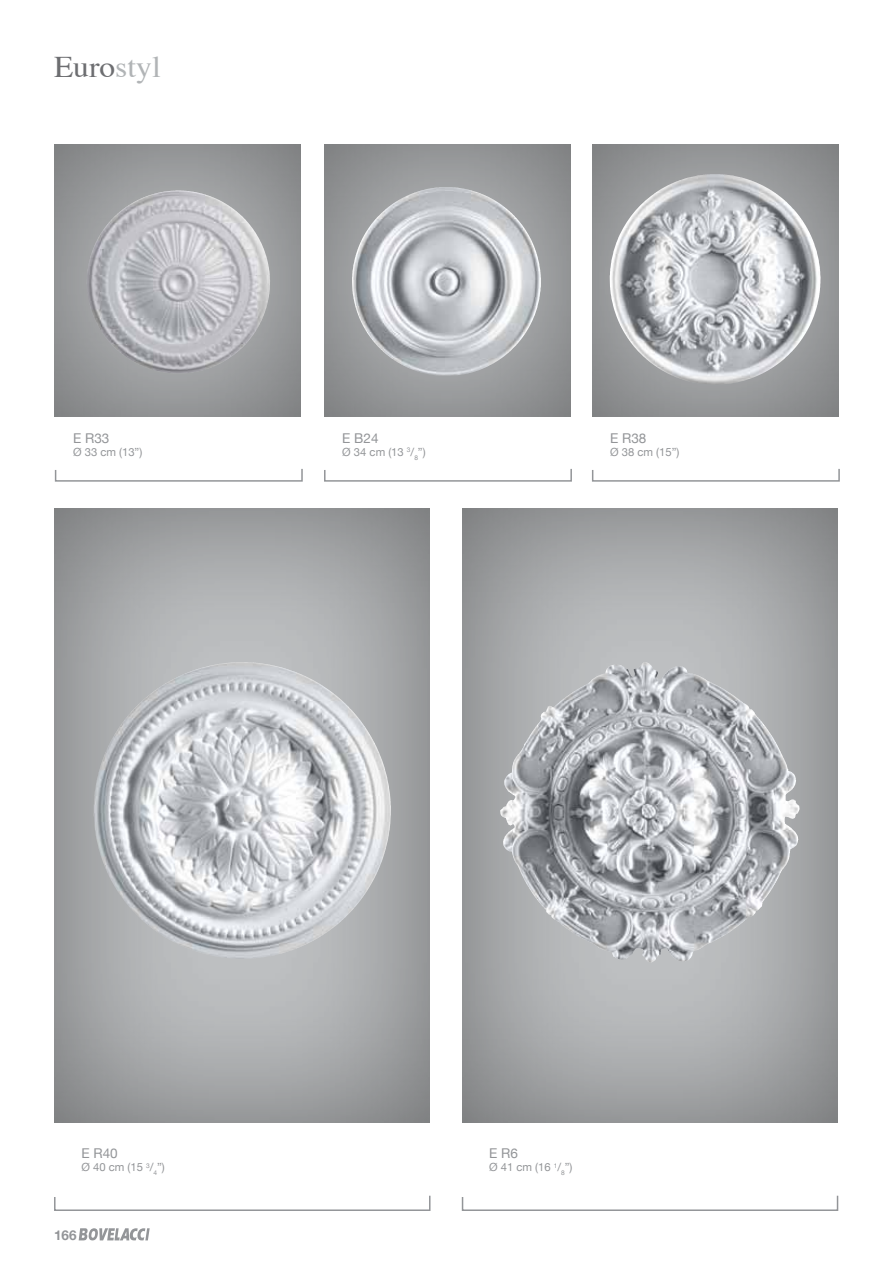
<style>
.page{position:relative;width:893px;height:1263px;background:#fff}
.page>*{position:absolute;margin:0;border:0;box-sizing:border-box;transform-origin:0 0}
.t1{font:30px "Times";color:#6d6e71;scale:1.05 1}
.t2{font:13.5px "Helvetica Neue";color:#939598}
.t3{font:700 13.5px "Helvetica Neue";color:#939598}
.t4{font:11.25px "Helvetica Neue";color:#939598}
.s1{color:#b1b4b6}
</style>
<div class="page">
<div style="left:54px;top:506px;width:378px;height:618px;background:#000;opacity:.44"></div>
<div style="left:462px;top:506px;width:378px;height:618px;background:#000;opacity:.44"></div>
<svg style="left:54px;top:1195px;width:377px;height:16px"></svg>
<svg style="left:461px;top:1195px;width:378px;height:16px"></svg>
<div style="left:54px;top:142px;width:249px;height:276px;background:#000;opacity:.44"></div>
<div style="left:324px;top:142px;width:249px;height:276px;background:#000;opacity:.44"></div>
<div style="left:592px;top:142px;width:249px;height:276px;background:#000;opacity:.44"></div>
<svg style="left:54px;top:469px;width:249px;height:13px"></svg>
<svg style="left:324px;top:468px;width:248px;height:14px"></svg>
<svg style="left:592px;top:469px;width:248px;height:13px"></svg>
<img style="left:108px;top:191px;width:67px;height:33px">
<img style="left:357px;top:187px;width:91px;height:64px">
<img style="left:609px;top:174px;width:101px;height:163px">
<img style="left:141px;top:662px;width:103px;height:40px">
<img style="left:547px;top:662px;width:98px;height:47px">
<svg style="left:79px;top:1228px;width:71px;height:12px"></svg>
<h1 class="t1" style="left:54px;top:38px;width:103px">Euro<span class="s1">styl</span></h1>
<p class="t2" style="left:73px;top:430px;width:38px">E R33</p>
<p class="t4" style="left:73px;top:445px;width:71px">Ø 33 cm (13”)</p>
<p class="t2" style="left:342px;top:430px;width:38px">E B24</p>
<p class="t4" style="left:342px;top:445px;width:85px">Ø 34 cm (13 <sup>3</sup>/<sub>8</sub>”)</p>
<p class="t2" style="left:610px;top:430px;width:38px">E R38</p>
<p class="t4" style="left:610px;top:445px;width:71px">Ø 38 cm (15”)</p>
<p class="t2" style="left:81px;top:1145px;width:38px">E R40</p>
<p class="t4" style="left:81px;top:1160px;width:85px">Ø 40 cm (15 <sup>3</sup>/<sub>4</sub>”)</p>
<p class="t3" style="left:54px;top:1227px;width:24px">166</p>
<p class="t2" style="left:489px;top:1145px;width:30px">E R6</p>
<p class="t4" style="left:489px;top:1160px;width:85px">Ø 41 cm (16 <sup>1</sup>/<sub>8</sub>”)</p>
</div>
